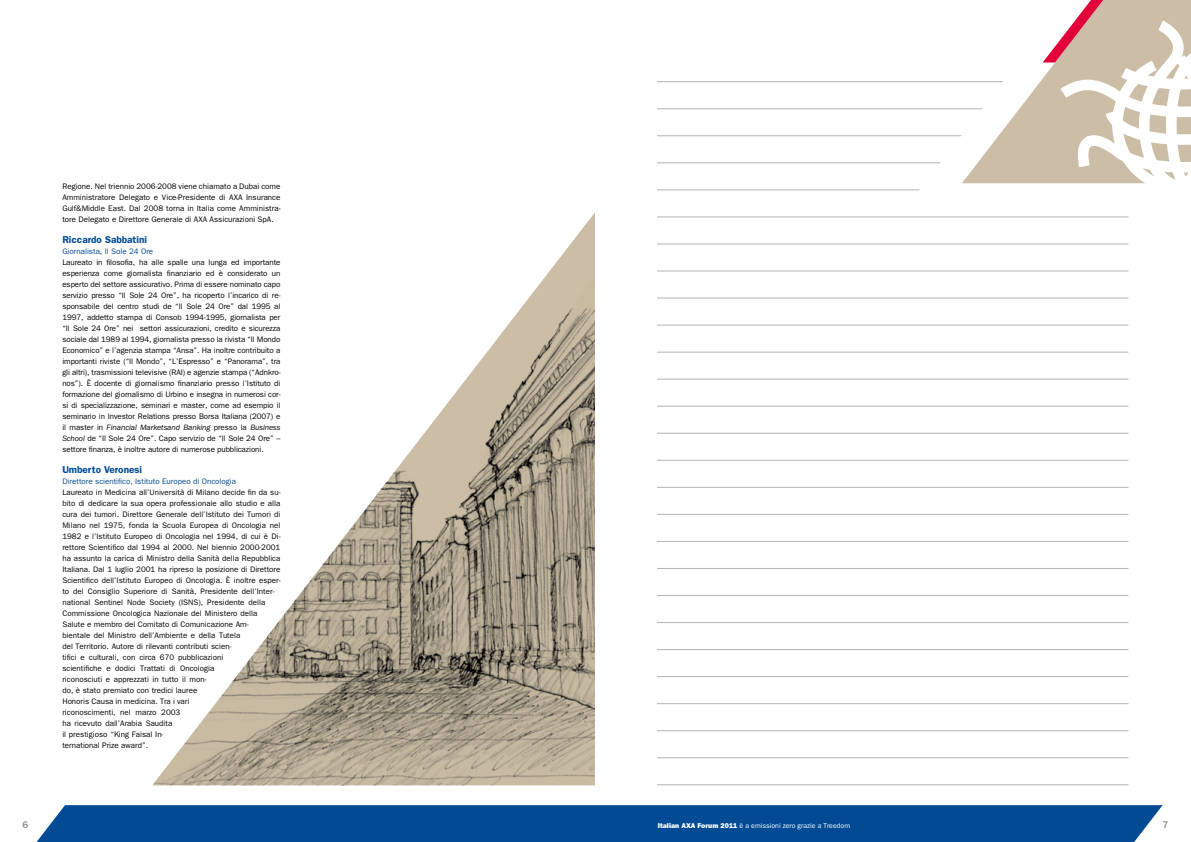
<style>
.page{position:relative;width:1191px;height:842px;background:#fff}
.page>*{position:absolute;margin:0;border:0;box-sizing:border-box;transform-origin:0 0}
.t1{font:600 10px "Franklin Gothic";color:#004b93}
.t2{font:500 10px "Franklin Gothic";color:#87888a}
.t3{font:8px/11px "Franklin Gothic";color:#000;text-align:justify}
.t4{font:8px "Franklin Gothic";color:#004b93}
.t5{font:7px "Franklin Gothic";color:#fff}
.s1{font-style:italic}
.s2{font-weight:800}
</style>
<div class="page">
<div style="left:36px;top:805px;width:1126px;height:37px;background:#004b93"></div>
<svg style="left:153px;top:212px;width:442px;height:573px"></svg>
<hr style="left:657px;top:81px;width:471px;height:1px;background:#b1b3b4">
<hr style="left:657px;top:108px;width:471px;height:1px;background:#b1b3b4">
<hr style="left:657px;top:135px;width:471px;height:1px;background:#b1b3b4">
<hr style="left:657px;top:162px;width:471px;height:1px;background:#b1b3b4">
<hr style="left:657px;top:189px;width:471px;height:1px;background:#b1b3b4">
<hr style="left:657px;top:216px;width:471px;height:1px;background:#b1b3b4">
<hr style="left:657px;top:243px;width:471px;height:1px;background:#b1b3b4">
<hr style="left:657px;top:270px;width:471px;height:1px;background:#b1b3b4">
<hr style="left:657px;top:298px;width:471px;height:1px;background:#b1b3b4">
<hr style="left:657px;top:325px;width:471px;height:1px;background:#b1b3b4">
<hr style="left:657px;top:352px;width:471px;height:1px;background:#b1b3b4">
<hr style="left:657px;top:379px;width:471px;height:1px;background:#b1b3b4">
<hr style="left:657px;top:406px;width:471px;height:1px;background:#b1b3b4">
<hr style="left:657px;top:433px;width:471px;height:1px;background:#b1b3b4">
<hr style="left:657px;top:460px;width:471px;height:1px;background:#b1b3b4">
<hr style="left:657px;top:487px;width:471px;height:1px;background:#b1b3b4">
<hr style="left:657px;top:514px;width:471px;height:1px;background:#b1b3b4">
<hr style="left:657px;top:541px;width:471px;height:1px;background:#b1b3b4">
<hr style="left:657px;top:568px;width:471px;height:1px;background:#b1b3b4">
<hr style="left:657px;top:595px;width:471px;height:1px;background:#b1b3b4">
<hr style="left:657px;top:622px;width:471px;height:1px;background:#b1b3b4">
<hr style="left:657px;top:649px;width:471px;height:1px;background:#b1b3b4">
<hr style="left:657px;top:676px;width:471px;height:1px;background:#b1b3b4">
<hr style="left:657px;top:703px;width:471px;height:1px;background:#b1b3b4">
<hr style="left:657px;top:730px;width:471px;height:1px;background:#b1b3b4">
<hr style="left:657px;top:757px;width:471px;height:1px;background:#b1b3b4">
<hr style="left:657px;top:784px;width:471px;height:1px;background:#b1b3b4">
<svg style="left:907px;top:81px;width:135px;height:110px"></svg>
<svg style="left:961px;top:80px;width:81px;height:103px"></svg>
<svg style="left:1042px;top:0;width:149px;height:218px"></svg>
<p class="t3" style="left:62px;top:181px;width:220px">Regione. Nel triennio 2006-2008 viene chiamato a Dubai come Amministratore Delegato e Vice-Presidente di AXA Insurance Gulf&amp;Middle East. Dal 2008 torna in Italia come Amministra&shy;tore Delegato e Direttore Generale di AXA Assicurazioni SpA.</p>
<p class="t1" style="left:62px;top:234px;width:86px">Riccardo Sabbatini</p>
<p class="t4" style="left:62px;top:247px;width:92px">Giornalista, Il Sole 24 Ore</p>
<p class="t3" style="left:62px;top:257px;width:220px">Laureato in filosofia, ha alle spalle una lunga ed importante esperienza come giornalista finanziario ed è considerato un esperto del settore assicurativo. Prima di essere nominato capo servizio presso “Il Sole 24 Ore”, ha ricoperto l’incarico di re&shy;sponsabile del centro studi de “Il Sole 24 Ore” dal 1995 al 1997, addetto stampa di Consob 1994-1995, giornalista per “Il Sole 24 Ore” nei settori assicurazioni, credito e sicurezza sociale dal 1989 al 1994, giornalista presso la rivista “Il Mondo Economico” e l’agenzia stampa “Ansa”. Ha inoltre contribuito a importanti riviste (“Il Mondo”, “L’Espresso” e “Panorama”, tra gli altri), trasmissioni televisive (RAI) e agenzie stampa (“Adnkro&shy;nos”). È docente di giornalismo finanziario presso l’Istituto di formazione del giornalismo di Urbino e insegna in numerosi cor&shy;si di specializzazione, seminari e master, come ad esempio il seminario in Investor Relations presso Borsa Italiana (2007) e il master in <span class="s1">Financial Marketsand Banking</span> presso la <span class="s1">Business School</span> de “Il Sole 24 Ore”. Capo servizio de “Il Sole 24 Ore” – settore finanza, è inoltre autore di numerose pubblicazioni.</p>
<p class="t1" style="left:62px;top:464px;width:81px">Umberto Veronesi</p>
<p class="t4" style="left:62px;top:477px;width:175px">Direttore scientifico, Istituto Europeo di Oncologia</p>
<p class="t3" style="left:62px;top:487px;width:220px;text-align:left">Laureato in Medicina all’Università di Milano decide fin da su&shy;bito di dedicare la sua opera professionale allo studio e alla cura dei tumori. Direttore Generale dell’Istituto dei Tumori di Milano nel 1975, fonda la Scuola Europea di Oncologia nel 1982 e l’Istituto Europeo di Oncologia nel 1994, di cui è Di&shy;rettore Scientifico dal 1994 al 2000. Nel biennio 2000-2001 ha assunto la carica di Ministro della Sanità della Repubblica Italiana. Dal 1 luglio 2001 ha ripreso la posizione di Direttore Scientifico dell’Istituto Europeo di Oncologia. È inoltre esper&shy;to del Consiglio Superiore di Sanità, Presidente dell’Inter&shy;national Sentinel Node Society (ISNS), Presidente della Commissione Oncologica Nazionale del Ministero della Salute e membro del Comitato di Comunicazione Am-<br>bientale del Ministro dell’Ambiente e della Tutela<br>del Territorio. Autore di rilevanti contributi scien-<br>tifici e culturali, con circa 670 pubblicazioni<br>scientifiche e dodici Trattati di Oncologia<br>riconosciuti e apprezzati in tutto il mon-<br>do, è stato premiato con tredici lauree<br>Honoris Causa in medicina. Tra i vari<br>riconoscimenti, nel marzo 2003<br>ha ricevuto dall’Arabia Saudita<br>il prestigioso “King Faisal In-<br>ternational Prize award”.</p>
<p class="t2" style="left:22px;top:819px;width:7px">6</p>
<p class="t5" style="left:658px;top:821px;width:194px"><span class="s2">Italian AXA Forum 2011</span> è a emissioni zero grazie a Treedom</p>
<p class="t2" style="left:1162px;top:819px;width:7px">7</p>
</div>
